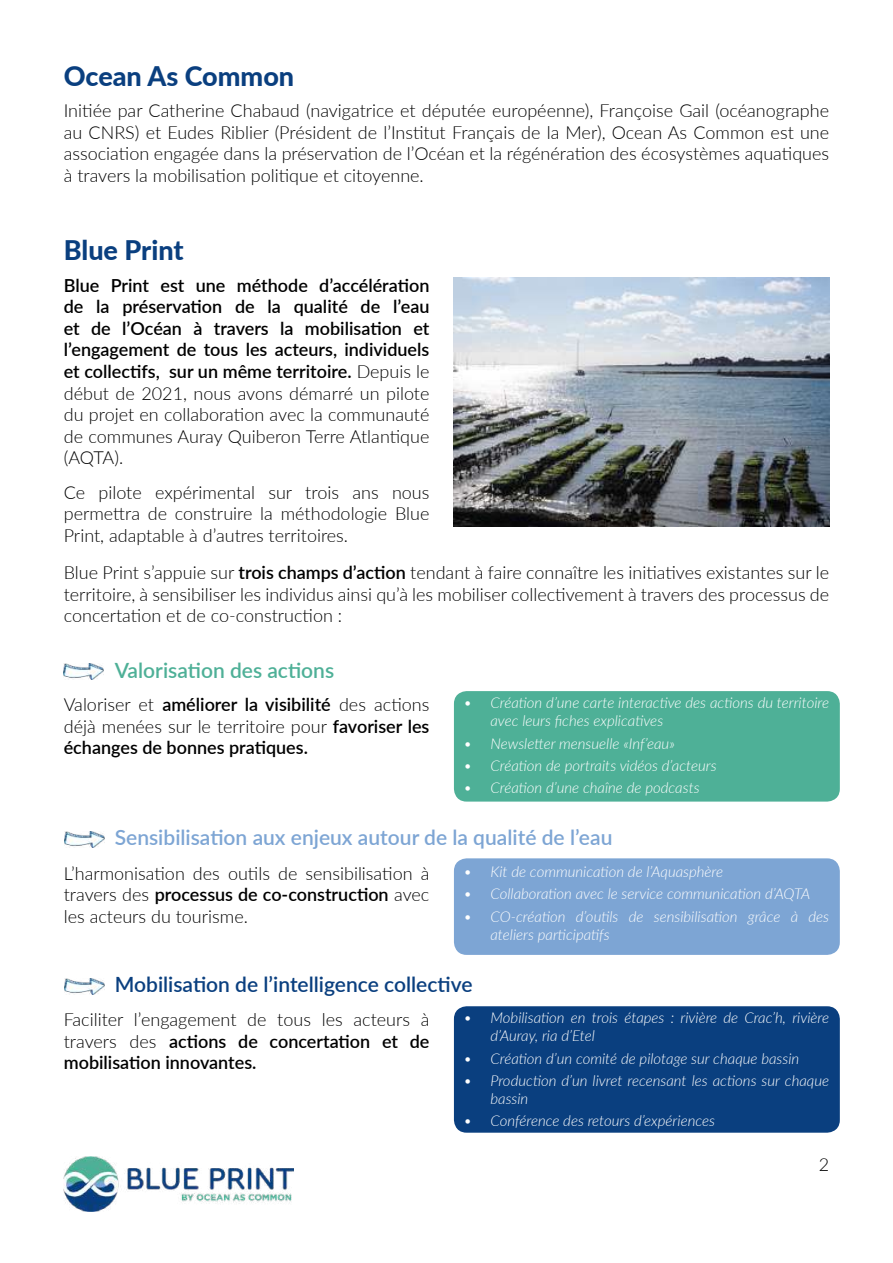
<style>
.page{position:relative;width:893px;height:1263px;background:#fff}
.page>*{position:absolute;margin:0;border:0;box-sizing:border-box;transform-origin:0 0}
.t1{font:800 27px "Lato";color:#0a3f7f}
.t2{font:600 21px "Lato";color:#7da5d4}
.t3{font:600 21px "Lato";color:#0a3f7f}
.t4{font:600 21px "Lato";color:#4eb097}
.t5{font:300 18px/21.6px "Lato";color:#000;text-align:justify}
.t6{font:600 18px/21.6px "Lato";color:#000;text-align:justify}
.t7{font:italic 300 15px/18px "Lato";color:#fff}
.s1{font-weight:300}
.s2{font-weight:600}
</style>
<div class="page">
<img style="left:64px;top:1157px;width:229px;height:55px">
<img style="left:454px;top:277px;width:375px;height:250px">
<div style="left:454px;top:691px;width:386px;height:110px;background:#4eb097;border-radius:13px"></div>
<div style="left:454px;top:858px;width:386px;height:97px;background:#7da5d4;border-radius:13px"></div>
<div style="left:454px;top:1006px;width:386px;height:127px;background:#0a3f7f;border-radius:13px"></div>
<img style="left:64px;top:663px;width:40px;height:16px">
<img style="left:64px;top:978px;width:40px;height:16px">
<img style="left:64px;top:832px;width:40px;height:16px">
<h1 class="t1" style="left:64px;top:56px;width:232px">Ocean As Common</h1>
<p class="t5" style="left:64px;top:99px;width:767px">Initiée par Catherine Chabaud (navigatrice et députée européenne), Françoise Gail (océanographe au CNRS) et Eudes Riblier (Président de l’Institut Français de la Mer), Ocean As Common est une association engagée dans la préservation de l’Océan et la régénération des écosystèmes aquatiques à travers la mobilisation politique et citoyenne.</p>
<h1 class="t1" style="left:64px;top:230px;width:121px">Blue Print</h1>
<p class="t6" style="left:64px;top:273px;width:367px">Blue Print est une méthode d’accélération de la préservation de la qualité de l’eau et de l’Océan à travers la mobilisation et l’engagement de tous les acteurs, individuels et collectifs, sur un même territoire. <span class="s1">Depuis le début de 2021, nous avons démarré un pilote du projet en collaboration avec la communauté de communes Auray Quiberon Terre Atlantique (AQTA).</span></p>
<p class="t5" style="left:64px;top:481px;width:367px">Ce pilote expérimental sur trois ans nous permettra de construire la méthodologie Blue Print, adaptable à d’autres territoires.</p>
<p class="t5" style="left:64px;top:561px;width:767px">Blue Print s’appuie sur <span class="s2">trois champs d’action</span> tendant à faire connaître les initiatives existantes sur le territoire, à sensibiliser les individus ainsi qu’à les mobiliser collectivement à travers des processus de concertation et de co-construction :</p>
<p class="t4" style="left:115px;top:655px;width:221px">Valorisation des actions</p>
<p class="t6" style="left:64px;top:693px;width:367px"><span class="s1">Valoriser et</span> améliorer la visibilité <span class="s1">des actions déjà menées sur le territoire pour</span> favoriser les échanges de bonnes pratiques.</p>
<p class="t7" style="left:490px;top:693px;width:340px;text-indent:-27px">• Création d’une carte interactive des actions du territoire avec leurs fiches explicatives</p>
<p class="t7" style="left:463px;top:734px;width:213px">• Newsletter mensuelle «Inf’eau»</p>
<p class="t7" style="left:463px;top:756px;width:255px">• Création de portraits vidéos d’acteurs</p>
<p class="t7" style="left:463px;top:778px;width:238px">• Création d’une chaîne de podcasts</p>
<p class="t2" style="left:115px;top:822px;width:499px">Sensibilisation aux enjeux autour de la qualité de l’eau</p>
<p class="t5" style="left:64px;top:862px;width:367px">L’harmonisation des outils de sensibilisation à travers des <span class="s2">processus de co-construction</span> avec les acteurs du tourisme.</p>
<p class="t7" style="left:463px;top:862px;width:261px">• Kit de communication de l’Aquasphère</p>
<p class="t7" style="left:463px;top:884px;width:348px">• Collaboration avec le service communication d’AQTA</p>
<p class="t7" style="left:490px;top:907px;width:340px;text-indent:-27px">• CO-création d’outils de sensibilisation grâce à des ateliers participatifs</p>
<p class="t3" style="left:115px;top:969px;width:359px">Mobilisation de l’intelligence collective</p>
<p class="t5" style="left:64px;top:1008px;width:367px">Faciliter l’engagement de tous les acteurs à travers des <span class="s2">actions de concertation et de mobilisation innovantes.</span></p>
<p class="t7" style="left:490px;top:1008px;width:340px;text-indent:-27px">• Mobilisation en trois étapes : rivière de Crac’h, rivière d’Auray, ria d’Etel</p>
<p class="t7" style="left:463px;top:1049px;width:337px">• Création d’un comité de pilotage sur chaque bassin</p>
<p class="t7" style="left:490px;top:1071px;width:340px;text-indent:-27px">• Production d’un livret recensant les actions sur chaque bassin</p>
<p class="t7" style="left:463px;top:1111px;width:253px">• Conférence des retours d’expériences</p>
<p class="t5" style="left:819px;top:1153px;width:12px">2</p>
</div>
